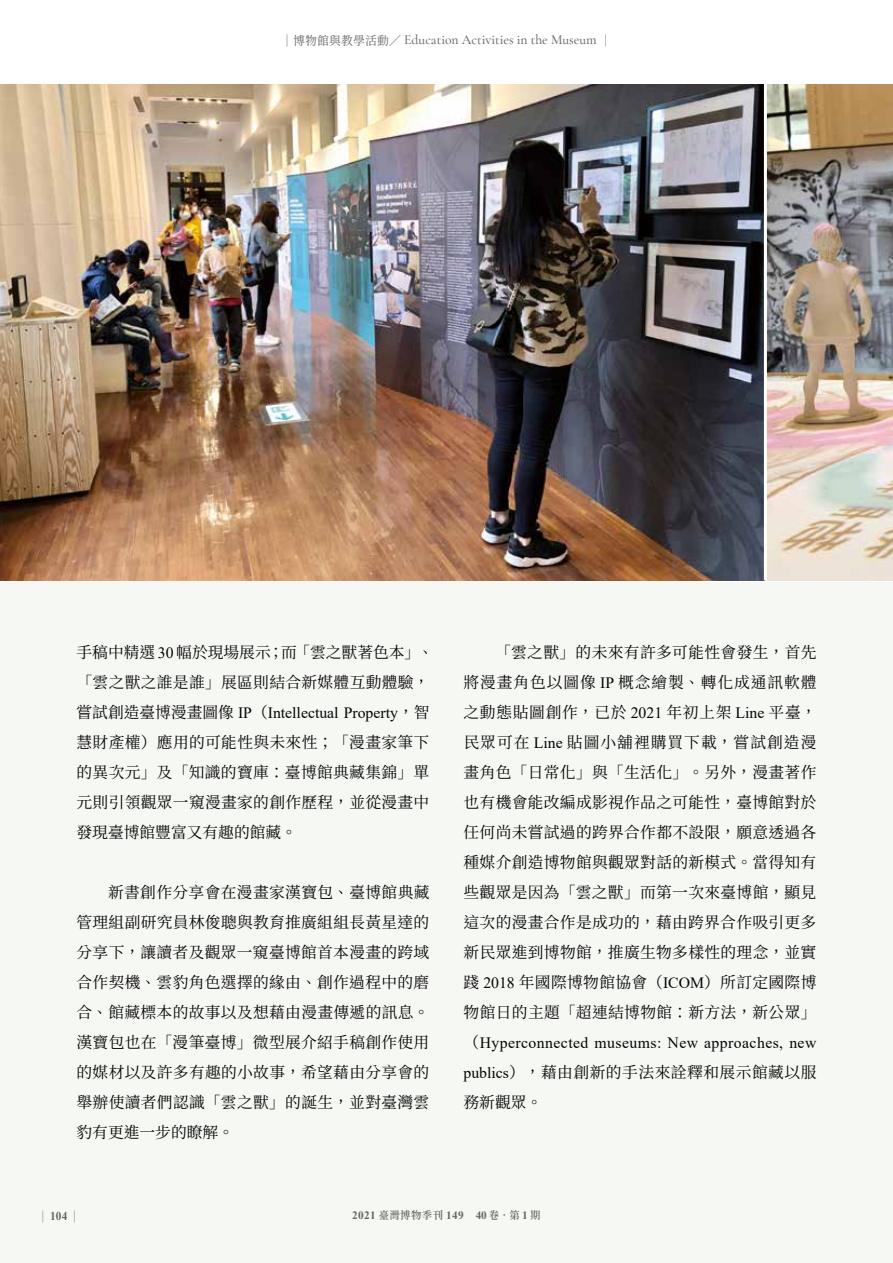
<style>
.page{position:relative;width:893px;height:1263px;background:#fff}
.page>*{position:absolute;margin:0;border:0;box-sizing:border-box;transform-origin:0 0}
.t1{font:15.75px/30px "Source Han Serif TC";letter-spacing:.02em;color:#050505;text-align:justify}
.t2{font:15.75px "Times New Roman";letter-spacing:.025em;color:#050505}
.t3{font:15.75px "Times New Roman";color:#050505}
.t4{font:500 13.8px "Cormorant Garamond";color:#666464}
.t5{font:700 12px "Times New Roman";color:#666464;scale:.95 1}
.t6{font:700 11.25px "Times New Roman";letter-spacing:.03em;color:#666464}
.s1{font-family:"Gen Ryu Min TW";font-weight:400;font-size:12px}
.s2{font-family:"Times New Roman"}
.s3{font-family:"Source Han Serif TC"}
.s4{font-family:"Source Han Serif TC";font-weight:400}
.s5{font-family:"Gen Ryu Min TW";font-weight:600;font-size:10.5px}
</style>
<div class="page">
<div style="left:0;top:582px;width:893px;height:681px;background:#f6f8f3"></div>
<img style="left:0;top:85px;width:893px;height:495px">
<hr style="left:764px;top:60px;width:3px;height:520px;background:#fff">
<p class="t4" style="left:281px;top:32px;width:332px"><span class="s1">｜博物館與教學活動／</span> Education Activities in the Museum <span class="s1">｜</span></p>
<p class="t1" style="left:77px;top:637px;width:358px">手稿中精選 <span class="s2">30</span> 幅於現場展示；而「雲之獸著色本」、「雲之獸之誰是誰」展區則結合新媒體互動體驗，</p>
<p class="t3" style="left:77px;top:701px;width:354px"><span class="s3">嘗試創造臺博漫畫圖像</span> IP<span class="s3">（</span>Intellectual Property<span class="s3">，智</span></p>
<p class="t1" style="left:77px;top:727px;width:354px">慧財產權）應用的可能性與未來性；「漫畫家筆下的異次元」及「知識的寶庫：臺博館典藏集錦」單元則引領觀眾一窺漫畫家的創作歷程，並從漫畫中發現臺博館豐富又有趣的館藏。</p>
<p class="t1" style="left:77px;top:877px;width:355px;text-indent:32px">新書創作分享會在漫畫家漢寶包、臺博館典藏管理組副研究員林俊聰與教育推廣組組長黃星達的分享下，讓讀者及觀眾一窺臺博館首本漫畫的跨域合作契機、雲豹角色選擇的緣由、創作過程中的磨合、館藏標本的故事以及想藉由漫畫傳遞的訊息。漢寶包也在「漫筆臺博」微型展介紹手稿創作使用的媒材以及許多有趣的小故事，希望藉由分享會的舉辦使讀者們認識「雲之獸」的誕生，並對臺灣雲豹有更進一步的瞭解。</p>
<p class="t1" style="left:463px;top:637px;width:355px;text-indent:32px">「雲之獸」的未來有許多可能性會發生，首先將漫畫角色以圖像 <span class="s2">IP</span> 概念繪製、轉化成通訊軟體之動態貼圖創作，已於 <span class="s2">2021</span> 年初上架 <span class="s2">Line</span> 平臺，民眾可在 <span class="s2">Line</span> 貼圖小舖裡購買下載，嘗試創造漫畫角色「日常化」與「生活化」。另外，漫畫著作也有機會能改編成影視作品之可能性，臺博館對於任何尚未嘗試過的跨界合作都不設限，願意透過各種媒介創造博物館與觀眾對話的新模式。當得知有些觀眾是因為「雲之獸」而第一次來臺博館，顯見這次的漫畫合作是成功的，藉由跨界合作吸引更多新民眾進到博物館，推廣生物多樣性的理念，並實踐 <span class="s2">2018</span> 年國際博物館協會（<span class="s2">ICOM</span>）所訂定國際博物館日的主題「超連結博物館：新方法，新公眾」</p>
<p class="t2" style="left:464px;top:1031px;width:354px"><span class="s3">（</span>Hyperconnected museums: New approaches, new</p>
<p class="t1" style="left:464px;top:1057px;width:354px"><span class="s2">publics</span>），藉由創新的手法來詮釋和展示館藏以服務新觀眾。</p>
<p class="t5" style="left:38px;top:1207px;width:45px"><span class="s4">｜</span> 104<span class="s4">｜</span></p>
<p class="t6" style="left:352px;top:1207px;width:190px">2021 <span class="s5">臺灣博物季刊</span> 149 40 <span class="s5">卷．第</span> 1 <span class="s5">期</span></p>
</div>
